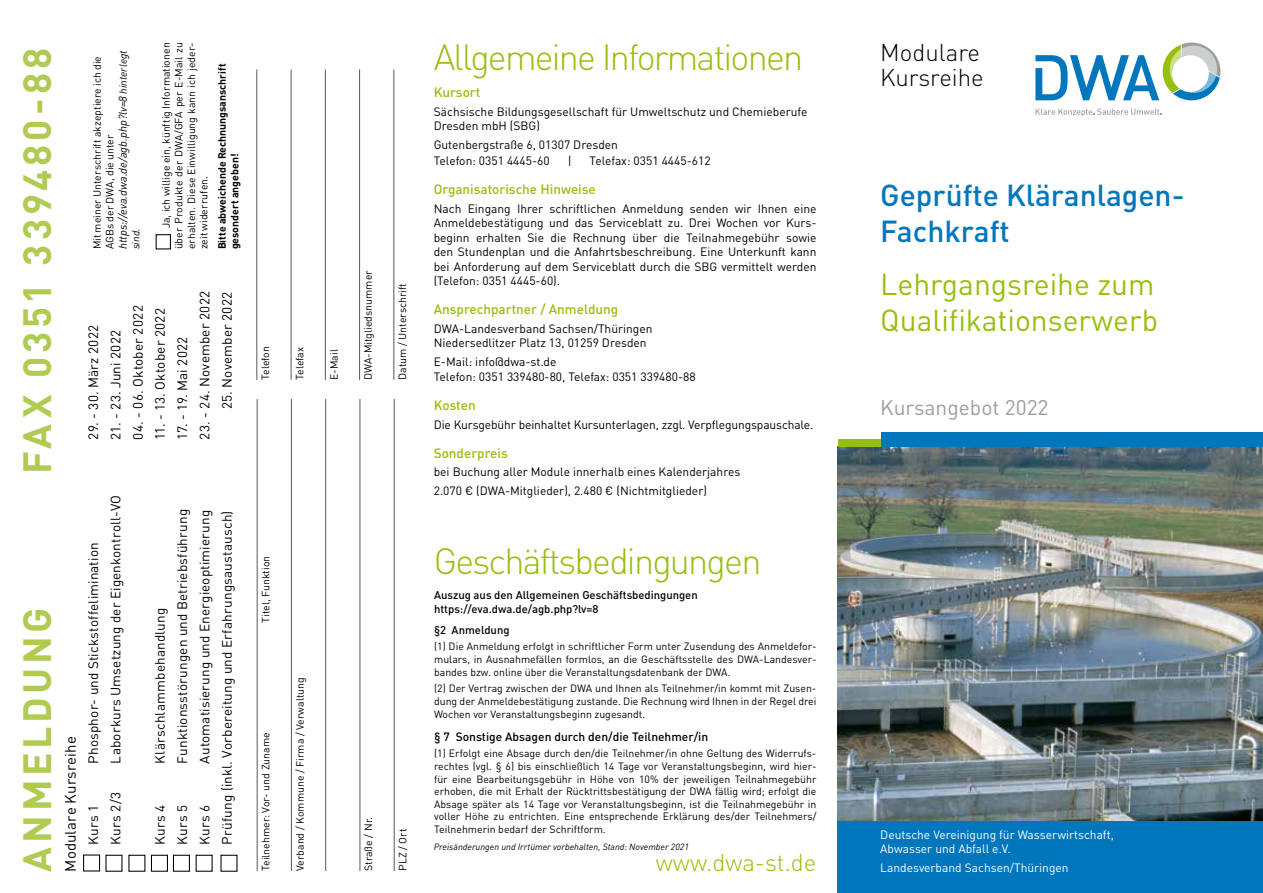
<style>
.page{position:relative;width:1263px;height:893px;background:#fff}
.page>*{position:absolute;margin:0;border:0;box-sizing:border-box;transform-origin:0 0}
.t1{font:700 39px "DINOT";letter-spacing:.095em;color:#b0cb52}
.t2{font:300 36px "DINOT";letter-spacing:-.05em;color:#97bf0d}
.t3{font:30px/36px "DINOT";color:#97bf0d}
.t4{font:500 30px/36px "DINOT";color:#0076bd}
.t5{font:300 24px/25.5px "DINOT";color:#000}
.t6{font:300 24px "DINOT";color:#97bf0d}
.t7{font:21px "DINOT";color:#9c9e9f}
.t8{font:15px "DINOT";letter-spacing:.005em;color:#000}
.t9{font:13.5px "DINOT";letter-spacing:.01em;color:#000}
.t10{font:500 13.5px "DINOT";color:#97bf0d}
.t11{font:12px/14.4px "DINOT";color:#000}
.t12{font:12px/14.4px "DINOT";color:#fff}
.t13{font:500 12px "DINOT";color:#000}
.t14{font:500 11.25px/13.5px "DINOT";color:#000}
.t15{font:italic 11.25px "DINOT";letter-spacing:-.005em;color:#000}
.t16{font:10.5px/12.6px "DINOT";color:#000;text-align:justify}
.t17{font:700 10.5px/12.6px "DINOT";color:#000}
.t18{font:italic 10.5px "DINOT";color:#000}
.t19{font:italic 9px "DINOT";color:#000}
.s1{font-size:10.5px}
</style>
<div class="page">
<img style="left:838px;top:446px;width:425px;height:375px">
<svg style="left:1035px;top:109px;width:126px;height:7px"></svg>
<svg style="left:1035px;top:43px;width:185px;height:57px"></svg>
<hr style="left:257px;top:399px;width:1px;height:472px;background:#58585a">
<hr style="left:291px;top:399px;width:1px;height:472px;background:#58585a">
<hr style="left:325px;top:399px;width:1px;height:472px;background:#58585a">
<hr style="left:360px;top:399px;width:1px;height:472px;background:#58585a">
<hr style="left:394px;top:399px;width:1px;height:472px;background:#58585a">
<hr style="left:256px;top:69px;width:1px;height:311px;background:#58585a">
<hr style="left:291px;top:69px;width:1px;height:311px;background:#58585a">
<hr style="left:325px;top:69px;width:1px;height:311px;background:#58585a">
<hr style="left:359px;top:69px;width:1px;height:311px;background:#58585a">
<hr style="left:393px;top:69px;width:1px;height:311px;background:#58585a">
<div style="left:83px;top:854px;width:17px;height:17px;border:1px solid #000"></div>
<div style="left:151px;top:855px;width:17px;height:17px;border:1px solid #000"></div>
<div style="left:173px;top:855px;width:17px;height:17px;border:1px solid #000"></div>
<div style="left:838px;top:821px;width:425px;height:72px;background:#0076bd"></div>
<div style="left:838px;top:439px;width:81px;height:7px;background:#97bf0d"></div>
<div style="left:881px;top:432px;width:382px;height:14px;background:#0076bd"></div>
<div style="left:156px;top:234px;width:15px;height:15px;border:1px solid #000"></div>
<h1 class="t1" style="left:7px;top:474px;width:428px;rotate:-90deg">FAX 0351 339480-88</h1>
<h1 class="t1" style="left:7px;top:872px;width:266px;rotate:-90deg">ANMELDUNG</h1>
<p class="t16" style="left:90px;top:249px;width:195px;rotate:-90deg">Mit meiner Unterschrift akzeptiere ich die<br>AGBs der DWA, die unter</p>
<p class="t15" style="left:114px;top:249px;width:200px;rotate:-90deg">https://eva.dwa.de/agb.php?lv=8 <span class="s1">hinterlegt</span></p>
<p class="t18" style="left:128px;top:249px;width:23px;rotate:-90deg">sind.</p>
<p class="t16" style="left:159px;top:249px;width:208px;text-indent:21px;rotate:-90deg">Ja, ich willige ein, künftig Informationen über Produkte der DWA/GFA per E-Mail zu erhalten. Diese Einwilligung kann ich jeder-</p>
<p class="t16" style="left:197px;top:249px;width:75px;rotate:-90deg">zeit widerrufen.</p>
<p class="t17" style="left:215px;top:249px;width:187px;rotate:-90deg">Bitte abweichende Rechnungsanschrift gesondert angeben!</p>
<p class="t9" style="left:83px;top:440px;width:116px;rotate:-90deg">29. - 30. März 2022</p>
<p class="t9" style="left:105px;top:440px;width:111px;rotate:-90deg">21. - 23. Juni 2022</p>
<p class="t9" style="left:128px;top:440px;width:136px;rotate:-90deg">04. - 06. Oktober 2022</p>
<p class="t9" style="left:150px;top:440px;width:133px;rotate:-90deg">11. - 13. Oktober 2022</p>
<p class="t9" style="left:172px;top:440px;width:105px;rotate:-90deg">17. - 19. Mai 2022</p>
<p class="t9" style="left:194px;top:440px;width:150px;rotate:-90deg">23. - 24. November 2022</p>
<p class="t9" style="left:217px;top:409px;width:119px;rotate:-90deg">25. November 2022</p>
<h3 class="t8" style="left:59px;top:872px;width:137px;rotate:-90deg">Modulare Kursreihe</h3>
<p class="t9" style="left:83px;top:764px;width:223px;rotate:-90deg">Phosphor- und Stickstoffelimination</p>
<p class="t9" style="left:105px;top:764px;width:270px;rotate:-90deg">Laborkurs Umsetzung der Eigenkontroll-VO</p>
<p class="t9" style="left:83px;top:845px;width:41px;rotate:-90deg">Kurs 1</p>
<p class="t9" style="left:105px;top:845px;width:54px;rotate:-90deg">Kurs 2/3</p>
<p class="t9" style="left:150px;top:764px;width:157px;rotate:-90deg">Klärschlammbehandlung</p>
<p class="t9" style="left:172px;top:764px;width:256px;rotate:-90deg">Funktionsstörungen und Betriebsführung</p>
<p class="t9" style="left:150px;top:845px;width:41px;rotate:-90deg">Kurs 4</p>
<p class="t9" style="left:172px;top:845px;width:41px;rotate:-90deg">Kurs 5</p>
<p class="t9" style="left:194px;top:764px;width:255px;rotate:-90deg">Automatisierung und Energieoptimierung</p>
<p class="t9" style="left:194px;top:845px;width:41px;rotate:-90deg">Kurs 6</p>
<p class="t9" style="left:217px;top:845px;width:335px;rotate:-90deg">Prüfung (inkl. Vorbereitung und Erfahrungsaustausch)</p>
<p class="t16" style="left:258px;top:380px;width:35px;rotate:-90deg">Telefon</p>
<p class="t16" style="left:293px;top:380px;width:34px;rotate:-90deg">Telefax</p>
<p class="t16" style="left:327px;top:380px;width:32px;rotate:-90deg">E-Mail</p>
<p class="t16" style="left:259px;top:623px;width:68px;rotate:-90deg">Titel, Funktion</p>
<p class="t16" style="left:259px;top:871px;width:140px;rotate:-90deg">Teilnehmer: Vor- und Zuname</p>
<p class="t16" style="left:293px;top:871px;width:195px;rotate:-90deg">Verband / Kommune / Firma / Verwaltung</p>
<p class="t16" style="left:361px;top:380px;width:111px;rotate:-90deg">DWA-Mitgliedsnummer</p>
<p class="t16" style="left:395px;top:380px;width:98px;rotate:-90deg">Datum / Unterschrift</p>
<p class="t16" style="left:362px;top:871px;width:55px;rotate:-90deg">Straße / Nr.</p>
<p class="t16" style="left:396px;top:871px;width:44px;rotate:-90deg">PLZ / Ort</p>
<h2 class="t2" style="left:434px;top:30px;width:371px">Allgemeine Informationen</h2>
<p class="t10" style="left:434px;top:82px;width:48px">Kursort</p>
<p class="t11" style="left:434px;top:103px;width:375px">Sächsische Bildungsgesellschaft für Umweltschutz und Chemieberufe<br>Dresden mbH (SBG)</p>
<p class="t11" style="left:434px;top:135px;width:186px;line-height:16.5px">Gutenbergstraße 6, 01307 Dresden<br>Telefon: 0351 4445-60</p>
<p class="t11" style="left:568px;top:153px;width:5px">|</p>
<p class="t11" style="left:590px;top:153px;width:123px">Telefax: 0351 4445-612</p>
<p class="t10" style="left:434px;top:179px;width:164px">Organisatorische Hinweise</p>
<p class="t11" style="left:434px;top:201px;width:384px;text-align:justify">Nach Eingang Ihrer schriftlichen Anmeldung senden wir Ihnen eine Anmeldebestätigung und das Serviceblatt zu. Drei Wochen vor Kurs&shy;beginn erhalten Sie die Rechnung über die Teilnahmegebühr sowie den Stundenplan und die Anfahrtsbeschreibung. Eine Unterkunft kann bei Anforderung auf dem Serviceblatt durch die SBG vermittelt werden (Telefon: 0351 4445-60).</p>
<p class="t10" style="left:434px;top:299px;width:186px">Ansprechpartner / Anmeldung</p>
<p class="t11" style="left:434px;top:320px;width:220px">DWA-Landesverband Sachsen/Thüringen<br>Niedersedlitzer Platz 13, 01259 Dresden</p>
<p class="t11" style="left:434px;top:353px;width:263px;line-height:15.3px">E-Mail: info@dwa-st.de<br>Telefon: 0351 339480-80, Telefax: 0351 339480-88</p>
<p class="t10" style="left:434px;top:395px;width:44px">Kosten</p>
<p class="t11" style="left:434px;top:416px;width:381px">Die Kursgebühr beinhaltet Kursunterlagen, zzgl. Verpflegungspauschale.</p>
<p class="t10" style="left:434px;top:442px;width:76px">Sonderpreis</p>
<p class="t11" style="left:434px;top:462px;width:308px;line-height:18.6px">bei Buchung aller Module innerhalb eines Kalenderjahres<br>2.070 € (DWA-Mitglieder), 2.480 € (Nichtmitglieder)</p>
<h2 class="t2" style="left:434px;top:533px;width:329px">Geschäftsbedingungen</h2>
<p class="t14" style="left:434px;top:588px;width:265px">Auszug aus den Allgemeinen Geschäftsbedingungen https://eva.dwa.de/agb.php?lv=8</p>
<p class="t14" style="left:434px;top:622px;width:77px">§2 Anmeldung</p>
<p class="t16" style="left:434px;top:640px;width:384px">(1) Die Anmeldung erfolgt in schriftlicher Form unter Zusendung des Anmeldefor&shy;mulars, in Ausnahmefällen formlos, an die Geschäftsstelle des DWA-Landesver&shy;bandes bzw. online über die Veranstaltungsdatenbank der DWA.</p>
<p class="t16" style="left:434px;top:682px;width:384px">(2) Der Vertrag zwischen der DWA und Ihnen als Teilnehmer/in kommt mit Zusen&shy;dung der Anmeldebestätigung zustande. Die Rechnung wird Ihnen in der Regel drei Wochen vor Veranstaltungsbeginn zugesandt.</p>
<p class="t13" style="left:434px;top:727px;width:276px">§ 7 Sonstige Absagen durch den/die Teilnehmer/in</p>
<p class="t16" style="left:434px;top:747px;width:384px">(1) Erfolgt eine Absage durch den/die Teilnehmer/in ohne Geltung des Widerrufs&shy;rechtes (vgl. § 6) bis einschließlich 14 Tage vor Veranstaltungsbeginn, wird hier&shy;für eine Bearbeitungsgebühr in Höhe von 10% der jeweiligen Teilnahmegebühr erhoben, die mit Erhalt der Rücktrittsbestätigung der DWA fällig wird; erfolgt die Absage später als 14 Tage vor Veranstaltungsbeginn, ist die Teilnahmegebühr in voller Höhe zu entrichten. Eine entsprechende Erklärung des/der Teilnehmers/ Teilnehmerin bedarf der Schriftform.</p>
<p class="t19" style="left:434px;top:840px;width:257px">Preisänderungen und Irrtümer vorbehalten, Stand: November 2021</p>
<h3 class="t6" style="left:656px;top:844px;width:162px">www.dwa-st.de</h3>
<h3 class="t5" style="left:880px;top:38px;width:105px">Modulare<br>Kursreihe</h3>
<h3 class="t4" style="left:880px;top:175px;width:306px">Geprüfte Kläranlagen-<br>Fachkraft</h3>
<h3 class="t3" style="left:880px;top:264px;width:279px">Lehrgangsreihe zum<br>Qualifikationserwerb</h3>
<h3 class="t7" style="left:880px;top:391px;width:170px">Kursangebot 2022</h3>
<p class="t12" style="left:880px;top:826px;width:235px">Deutsche Vereinigung für Wasserwirtschaft,<br>Abwasser und Abfall e.V.</p>
<p class="t12" style="left:880px;top:859px;width:190px">Landesverband Sachsen/Thüringen</p>
</div>
